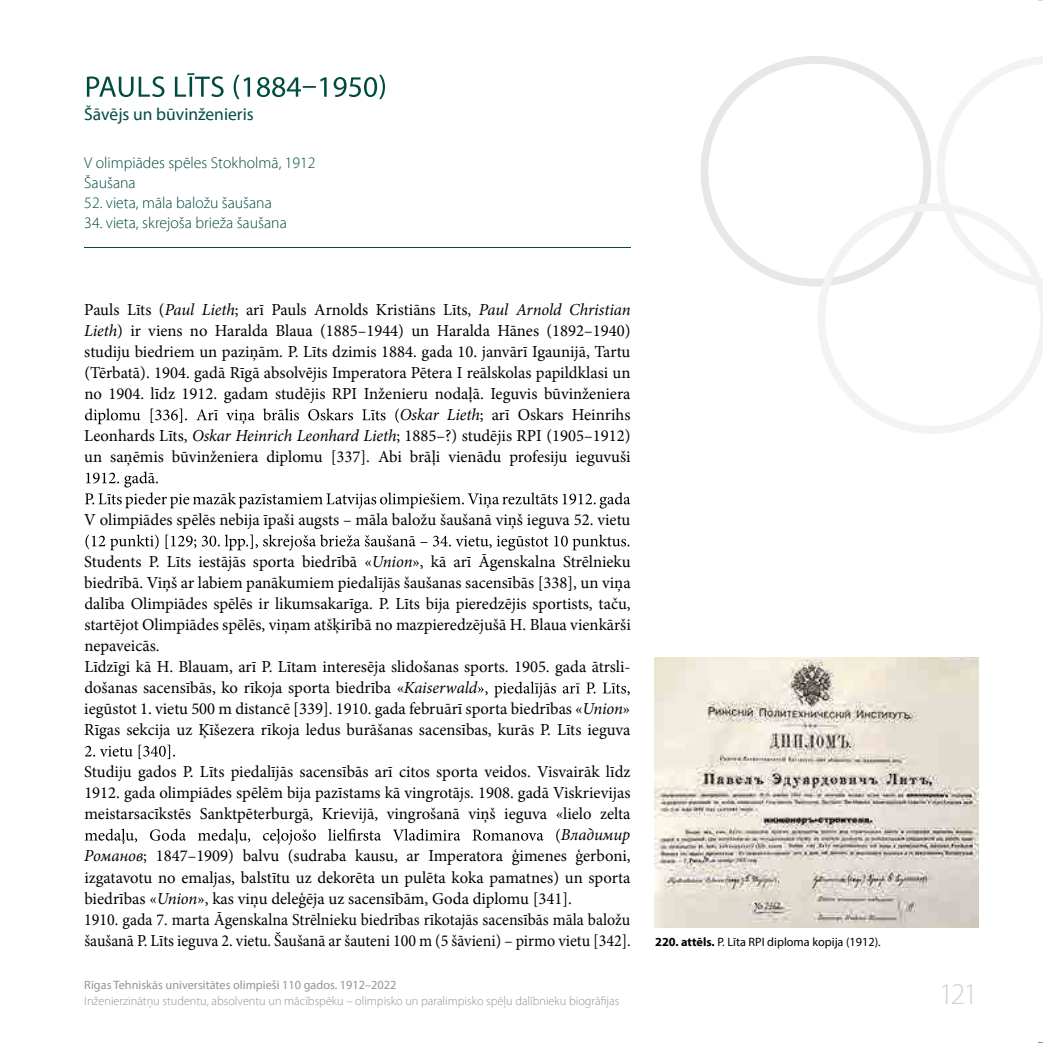
<style>
.page{position:relative;width:1043px;height:1043px;background:#fff}
.page>*{position:absolute;margin:0;border:0;box-sizing:border-box;transform-origin:0 0}
.t1{font:300 29.75px "Myriad Pro";color:#d1d1cf}
.t2{font:17.5px "Myriad Pro";color:#004c41}
.t3{font:16.62px/21px "Minion Pro";color:#000}
.t4{font:300 15.75px/19.9px "Myriad Pro";color:#004c41}
.t5{font:300 12.25px "Myriad Pro";color:#959490}
.t6{font:12.25px "Myriad Pro";color:#959490}
.t7{font:12.25px "Myriad Pro";color:#000}
.s1{font-style:italic}
.s2{font-weight:700}
</style>
<div class="page">
<svg style="left:700px;top:56px;width:231px;height:230px"></svg>
<svg style="left:817px;top:203px;width:225px;height:230px"></svg>
<svg style="left:936px;top:57px;width:106px;height:229px"></svg>
<hr style="left:84px;top:246px;width:546px;height:1px;background:#004c41">
<svg style="left:87px;top:73px;width:298px;height:26px"></svg>
<svg style="left:85px;top:408px;width:314px;height:16px"></svg>
<svg style="left:85px;top:471px;width:545px;height:37px"></svg>
<svg style="left:85px;top:534px;width:544px;height:16px"></svg>
<svg style="left:478px;top:681px;width:151px;height:16px"></svg>
<svg style="left:85px;top:744px;width:90px;height:15px"></svg>
<svg style="left:85px;top:828px;width:475px;height:16px"></svg>
<img style="left:654px;top:657px;width:324px;height:270px">
<p class="t2" style="left:84px;top:104px;width:171px">Šāvējs un būvinženieris</p>
<p class="t4" style="left:84px;top:153px;width:233px">V olimpiādes spēles Stokholmā, 1912<br>Šaušana</p>
<p class="t4" style="left:84px;top:193px;width:189px">52. vieta, māla baložu šaušana</p>
<p class="t4" style="left:84px;top:213px;width:204px">34. vieta, skrejoša brieža šaušana</p>
<p class="t3" style="left:84px;top:299px;width:547px;text-align:right">Pauls Līts (<span class="s1">Paul Lieth</span>; arī Pauls Arnolds Kristiāns Līts, <span class="s1">Paul Arnold Christian Lieth</span>) ir viens no Haralda Blaua (1885–1944) un Haralda Hānes (1892–1940) studiju biedriem un paziņām. P. Līts dzimis 1884. gada 10. janvārī Igaunijā, Tartu (Tērbatā). 1904. gadā Rīgā absolvējis Imperatora Pētera I reālskolas papildklasi un no 1904. līdz 1912. gadam studējis RPI Inženieru nodaļā. Ieguvis būvinženiera <span class="s1">Oskar Lieth</span>; arī Oskars Heinrihs<br>Leonhards Līts, <span class="s1">Oskar Heinrich Leonhard Lieth</span>; 1885–?) studējis RPI (1905–1912) un saņēmis būvinženiera diplomu [337]. Abi brāļi vienādu profesiju ieguvuši</p>
<p class="t3" style="left:84px;top:509px;width:547px">V olimpiādes spēlēs nebija īpaši augsts – māla baložu šaušanā viņš ieguva 52. vietu</p>
<p class="t3" style="left:84px;top:551px;width:548px">Students P. Līts iestājās sporta biedrībā «<span class="s1">Union</span>», kā arī Āgenskalna Strēlnieku biedrībā. Viņš ar labiem panākumiem piedalījās šaušanas sacensībās [338], un viņa dalība Olimpiādes spēlēs ir likumsakarīga. P. Līts bija pieredzējis sportists, taču, startējot Olimpiādes spēlēs, viņam atšķirībā no mazpieredzējušā H. Blaua vienkārši nepaveicās.<br>Līdzīgi kā H. Blauam, arī P. Lītam interesēja slidošanas sports. 1905. gada ātr sli&shy;došanas sacensībās, ko rīkoja sporta biedrība «<span class="s1">Kaiserwald<br></span>iegūstot 1. vietu 500 m distancē [339]. 1910. gada februārī sporta biedrības «<span class="s1">Union</span>» Rīgas sekcija uz Ķīšezera rīkoja ledus burāšanas sacensības, kurās P. Līts ieguva</p>
<p class="t3" style="left:84px;top:761px;width:547px;text-align:justify">Studiju gados P. Līts piedalījās sacensībās arī citos sporta veidos. Visvairāk līdz 1912. gada olimpiādes spēlēm bija pazīstams kā vingrotājs. 1908. gadā Viskrievijas meistarsacīkstēs Sanktpēterburgā, Krievijā, vingrošanā viņš ieguva «lielo zelta</p>
<p class="t3" style="left:84px;top:824px;width:548px;text-indent:476px"><span class="s1">Владимир Романов</span>; 1847–1909) balvu (sudraba kausu, ar Imperatora ģimenes ģerboni, izgatavotu no emaljas, balstītu uz dekorēta un pulēta koka pamatnes) un sporta biedrības «<span class="s1">Union</span>», kas viņu deleģēja uz sacensībām, Goda diplomu [341].<br>1910. gada 7. marta Āgenskalna Strēlnieku biedrības rīkotajās sacensībās māla ba lo žu šaušanā P. Līts ieguva 2. vietu. Šaušanā ar šauteni 100 m (5 šāvieni) – pirmo vietu [342].</p>
<p class="t7" style="left:655px;top:933px;width:227px"><span class="s2">220. attēls.</span> P. Līta RPI diploma kopija (1912).</p>
<p class="t6" style="left:84px;top:976px;width:313px">Rīgas Tehniskās universitātes olimpieši 110 gados. 1912–2022</p>
<h1 class="t1" style="left:938px;top:977px;width:40px">121</h1>
<p class="t5" style="left:84px;top:993px;width:536px">Inženierzinātņu studentu, absolventu un mācībspēku – olimpisko un paralimpisko spēļu dalībnieku biogrāfijas</p>
</div>
